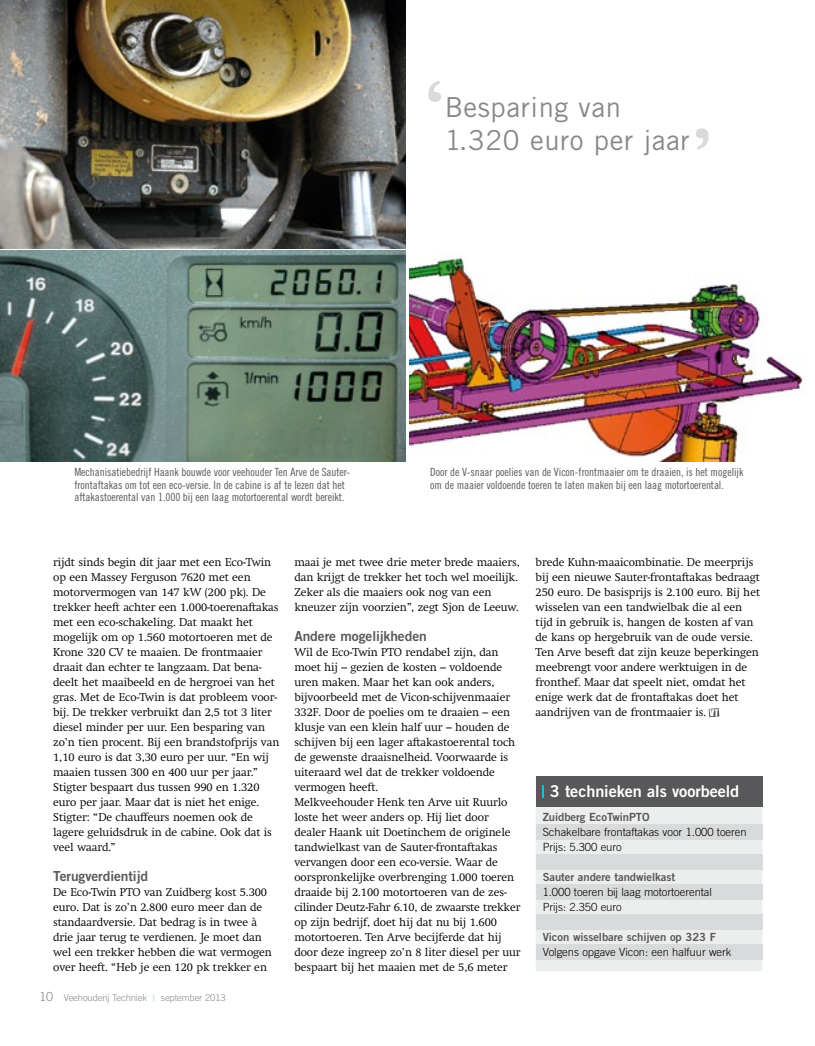
<style>
.page{position:relative;width:815px;height:1046px;background:#fff}
.page>*{position:absolute;margin:0;border:0;box-sizing:border-box;transform-origin:0 0}
.t1{font:300 93.75px "Swift";color:#d9dadb}
.t2{font:27.5px/32.5px "Trade Gothic LT Std";letter-spacing:.02em;color:#87888a}
.t3{font:16.25px "Trade Gothic LT Std Bd 2";letter-spacing:-.005em;color:#fff}
.t4{font:13.75px "Trade Gothic LT Std Bd 2";letter-spacing:-.005em;color:#58585a}
.t5{font:300 11.25px/15px "Swift";letter-spacing:-.005em;color:#000}
.t6{font:11.25px/12.5px "Trade Gothic LT Std Cn 18";letter-spacing:-.005em;color:#58585a}
.t7{font:300 11.25px/15px "Trade Gothic LT Std";letter-spacing:-.005em;color:#000}
.t8{font:11.25px "Trade Gothic LT Std Bd 2";letter-spacing:-.005em;color:#58585a}
.t9{font:300 9.38px "Trade Gothic LT Std";letter-spacing:-.01em;color:#87888a}
.s1{font-size:12.5px}
.s2{font-weight:400;color:#9dd8f3}
</style>
<div class="page">
<div style="left:536px;top:806px;width:226px;height:165px;background:#eceded"></div>
<div style="left:536px;top:824px;width:226px;height:15px;background:#d9dadb"></div>
<div style="left:536px;top:854px;width:226px;height:15px;background:#d9dadb"></div>
<div style="left:536px;top:884px;width:226px;height:15px;background:#d9dadb"></div>
<div style="left:536px;top:914px;width:226px;height:15px;background:#d9dadb"></div>
<div style="left:536px;top:944px;width:226px;height:15px;background:#d9dadb"></div>
<div style="left:536px;top:776px;width:226px;height:30px;background:#58585a"></div>
<svg style="left:709px;top:708px;width:10px;height:9px"></svg>
<svg style="left:543px;top:785px;width:1px;height:12px"></svg>
<img style="left:0;top:251px;width:406px;height:210px">
<img style="left:0;top:0;width:406px;height:248px">
<img style="left:409px;top:257px;width:398px;height:204px">
<h1 class="t1" style="left:422px;top:61px;width:27px">‘</h1>
<h2 class="t2" style="left:445px;top:91px;width:246px">Besparing van<br>1.320 euro per jaar</h2>
<h1 class="t1" style="left:689px;top:108px;width:27px">’</h1>
<p class="t6" style="left:74px;top:465px;width:277px">Mechanisatiebedrijf Haank bouwde voor veehouder Ten Arve de Sauter&shy;frontaftakas om tot een eco-versie. In de cabine is af te lezen dat het aftakastoerental van 1.000 bij een laag motortoerental wordt bereikt.</p>
<p class="t6" style="left:430px;top:465px;width:315px">Door de V-snaar poelies van de Vicon-frontmaaier om te draaien, is het mogelijk om de maaier voldoende toeren te laten maken bij een laag motortoerental.</p>
<p class="t5" style="left:53px;top:554px;width:228px">rijdt sinds begin dit jaar met een Eco-Twin op een Massey Ferguson 7620 met een motorvermogen van 147 kW (200 pk). De trekker heeft achter een 1.000-toerenaftakas met een eco-schakeling. Dat maakt het mogelijk om op 1.560 motortoeren met de Krone 320 CV te maaien. De frontmaaier draait dan echter te langzaam. Dat bena&shy;deelt het maaibeeld en de hergroei van het gras. Met de Eco-Twin is dat probleem voor&shy;bij. De trekker verbruikt dan 2,5 tot 3 liter diesel minder per uur. Een besparing van zo’n tien procent. Bij een brandstofprijs van 1,10 euro is dat 3,30 euro per uur. “En wij maaien tussen 300 en 400 uur per jaar.” Stigter bespaart dus tussen 990 en 1.320 euro per jaar. Maar dat is niet het enige.<br>Stigter: “De chauffeurs noemen ook de lagere geluidsdruk in de cabine. Ook dat is veel waard.”</p>
<p class="t4" style="left:53px;top:867px;width:96px">Terugverdientijd</p>
<p class="t5" style="left:53px;top:884px;width:220px">De Eco-Twin PTO van Zuidberg kost 5.300 euro. Dat is zo’n 2.800 euro meer dan de standaardversie. Dat bedrag is in twee à drie jaar terug te verdienen. Je moet dan wel een trekker hebben die wat vermogen over heeft. “Heb je een 120 pk trekker en</p>
<p class="t9" style="left:39px;top:992px;width:188px"><span class="s1">10</span> Veehouderij Techniek <span class="s2">l</span> september 2013</p>
<p class="t5" style="left:294px;top:554px;width:227px">maai je met twee drie meter brede maaiers, dan krijgt de trekker het toch wel moeilijk.<br>Zeker als die maaiers ook nog van een kneuzer zijn voorzien”, zegt Sjon de Leeuw.</p>
<p class="t4" style="left:294px;top:627px;width:134px">Andere mogelijkheden</p>
<p class="t5" style="left:294px;top:644px;width:228px">Wil de Eco-Twin PTO rendabel zijn, dan moet hij – gezien de kosten – voldoende uren maken. Maar het kan ook anders, bijvoor beeld met de Vicon-schijvenmaaier 332F. Door de poelies om te draaien – een klusje van een klein half uur – houden de schijven bij een lager aftakastoerental toch de gewenste draaisnelheid. Voorwaarde is uiteraard wel dat de trekker voldoende vermo gen heeft.<br>Melkveehouder Henk ten Arve uit Ruurlo loste het weer anders op. Hij liet door dealer Haank uit Doetinchem de originele tandwielkast van de Sauter-frontaftakas vervan gen door een eco-versie. Waar de oorspronkelijke overbrenging 1.000 toeren draaide bij 2.100 motortoeren van de zes&shy;cilinder Deutz-Fahr 6.10, de zwaarste trekker op zijn bedrijf, doet hij dat nu bij 1.600 motortoeren. Ten Arve becijferde dat hij door deze ingreep zo’n 8 liter diesel per uur bespaart bij het maaien met de 5,6 meter</p>
<p class="t5" style="left:536px;top:554px;width:226px">brede Kuhn-maaicombinatie. De meerprijs bij een nieuwe Sauter-frontaftakas bedraagt 250 euro. De basisprijs is 2.100 euro. Bij het wisselen van een tandwielbak die al een tijd in gebruik is, hangen de kosten af van de kans op hergebruik van de oude versie.<br>Ten Arve beseft dat zijn keuze beperkingen meebrengt voor andere werktuigen in de fronthef. Maar dat speelt niet, omdat het enige werk dat de frontaftakas doet het aandrijven van de frontmaaier is.</p>
<h3 class="t3" style="left:550px;top:781px;width:191px">3 technieken als voorbeeld</h3>
<p class="t8" style="left:543px;top:810px;width:108px">Zuidberg EcoTwinPTO</p>
<p class="t7" style="left:543px;top:824px;width:205px">Schakelbare frontaftakas voor 1.000 toeren<br>Prijs: 5.300 euro</p>
<p class="t8" style="left:543px;top:870px;width:134px">Sauter andere tandwielkast</p>
<p class="t7" style="left:543px;top:884px;width:171px">1.000 toeren bij laag motortoerental<br>Prijs: 2.350 euro</p>
<p class="t8" style="left:543px;top:930px;width:175px">Vicon wisselbare schijven op 323 F</p>
<p class="t7" style="left:543px;top:944px;width:190px">Volgens opgave Vicon: een halfuur werk</p>
</div>
